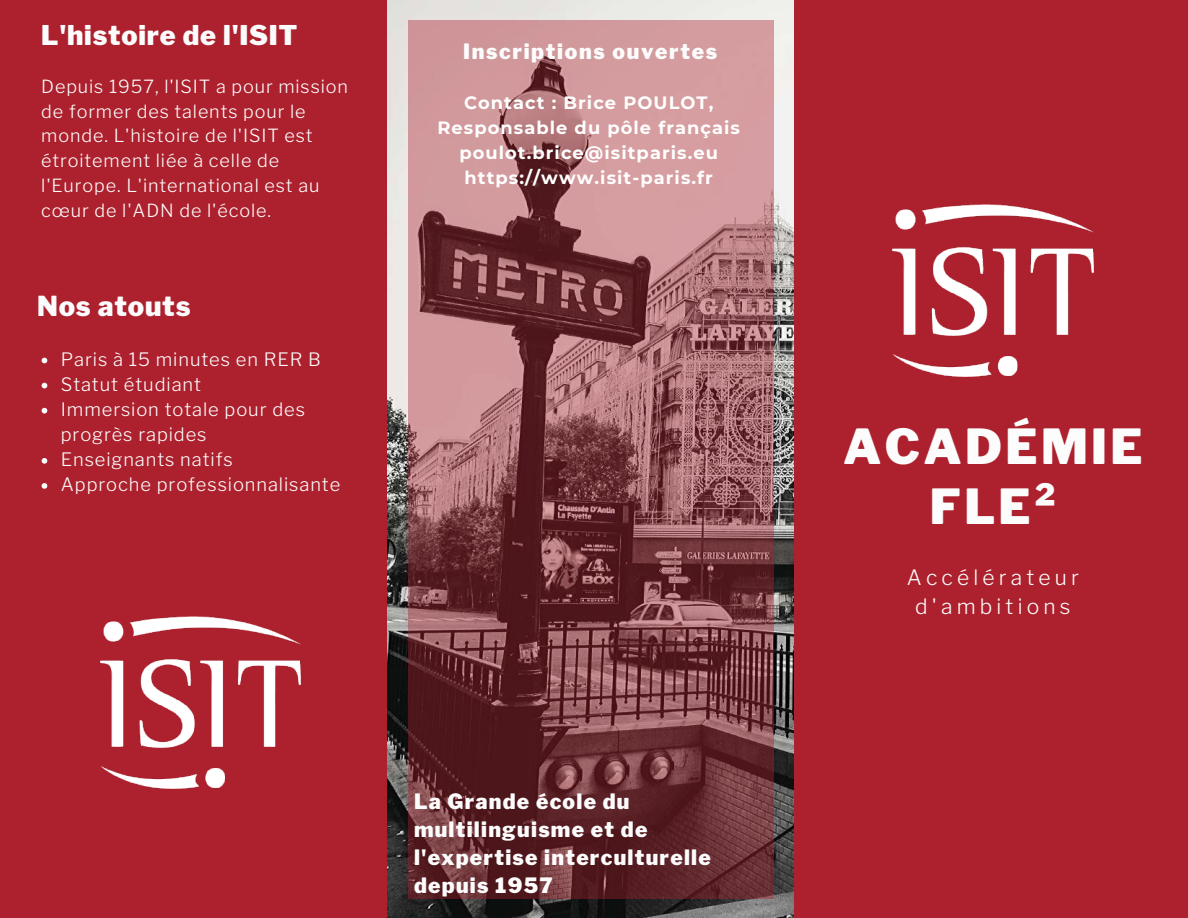
<style>
.page{position:relative;width:1188px;height:918px;background:#ad212e}
.page>*{position:absolute;margin:0;border:0;box-sizing:border-box;transform-origin:0 0}
.t1{font:900 48px/59.7px "Libre Franklin";letter-spacing:.07em;color:#fcfcfc;text-align:center}
.t2{font:900 27.3px "Libre Franklin";letter-spacing:.03em;color:#fcfcfc}
.t3{font:900 27px "Libre Franklin";letter-spacing:.03em;color:#fcfcfc}
.t4{font:900 21px/28.2px "Libre Franklin";letter-spacing:.06em;color:#fcfcfc}
.t5{font:300 21px/29.2px "Libre Franklin";letter-spacing:.2em;color:#fcfcfc;text-align:center}
.t6{font:900 21px "Libre Franklin";letter-spacing:.08em;color:#fcfcfc}
.t7{font:300 18.3px/25px "Libre Franklin";letter-spacing:.05em;color:#fcfcfc}
.t8{font:300 18px/24.8px "Libre Franklin";letter-spacing:.05em;color:#fcfcfc}
.t9{font:700 17.85px/25.2px "Montserrat";letter-spacing:.06em;color:#fff;text-align:center}
</style>
<div class="page">
<img style="left:387px;top:0;width:406px;height:918px">
<svg style="left:408px;top:20px;width:366px;height:879px;background:#8f575b"></svg>
<svg style="left:42px;top:358px;width:5px;height:5px"></svg>
<svg style="left:42px;top:383px;width:5px;height:5px"></svg>
<svg style="left:42px;top:408px;width:5px;height:6px"></svg>
<svg style="left:42px;top:458px;width:5px;height:6px"></svg>
<svg style="left:42px;top:483px;width:5px;height:6px"></svg>
<img style="left:893px;top:204px;width:200px;height:173px">
<img style="left:101px;top:617px;width:200px;height:172px">
<h3 class="t3" style="left:41px;top:19px;width:258px">L'histoire de l'ISIT</h3>
<p class="t8" style="left:41px;top:74px;width:308px">Depuis 1957, l'ISIT a pour mission de former des talents pour le monde. L'histoire de l'ISIT est étroitement liée à celle de l'Europe. L'international est au cœur de l'ADN de l'école.</p>
<h2 class="t2" style="left:37px;top:290px;width:155px">Nos atouts</h2>
<p class="t7" style="left:61px;top:347px;width:281px">Paris à 15 minutes en RER B<br>Statut étudiant<br>Immersion totale pour des progrès rapides<br>Enseignants natifs<br>Approche professionnalisante</p>
<p class="t6" style="left:463px;top:39px;width:256px">Inscriptions ouvertes</p>
<p class="t9" style="left:437px;top:90px;width:304px">Contact : Brice POULOT,<br>Responsable du pôle français poulot.brice@isitparis.eu https://www.isit-paris.fr</p>
<p class="t4" style="left:414px;top:787px;width:298px">La Grande école du multilinguisme et de l'expertise interculturelle depuis 1957</p>
<h1 class="t1" style="left:843px;top:417px;width:301px">ACADÉMIE<br>FLE²</h1>
<p class="t5" style="left:907px;top:563px;width:174px">Accélérateur d'ambitions</p>
</div>
